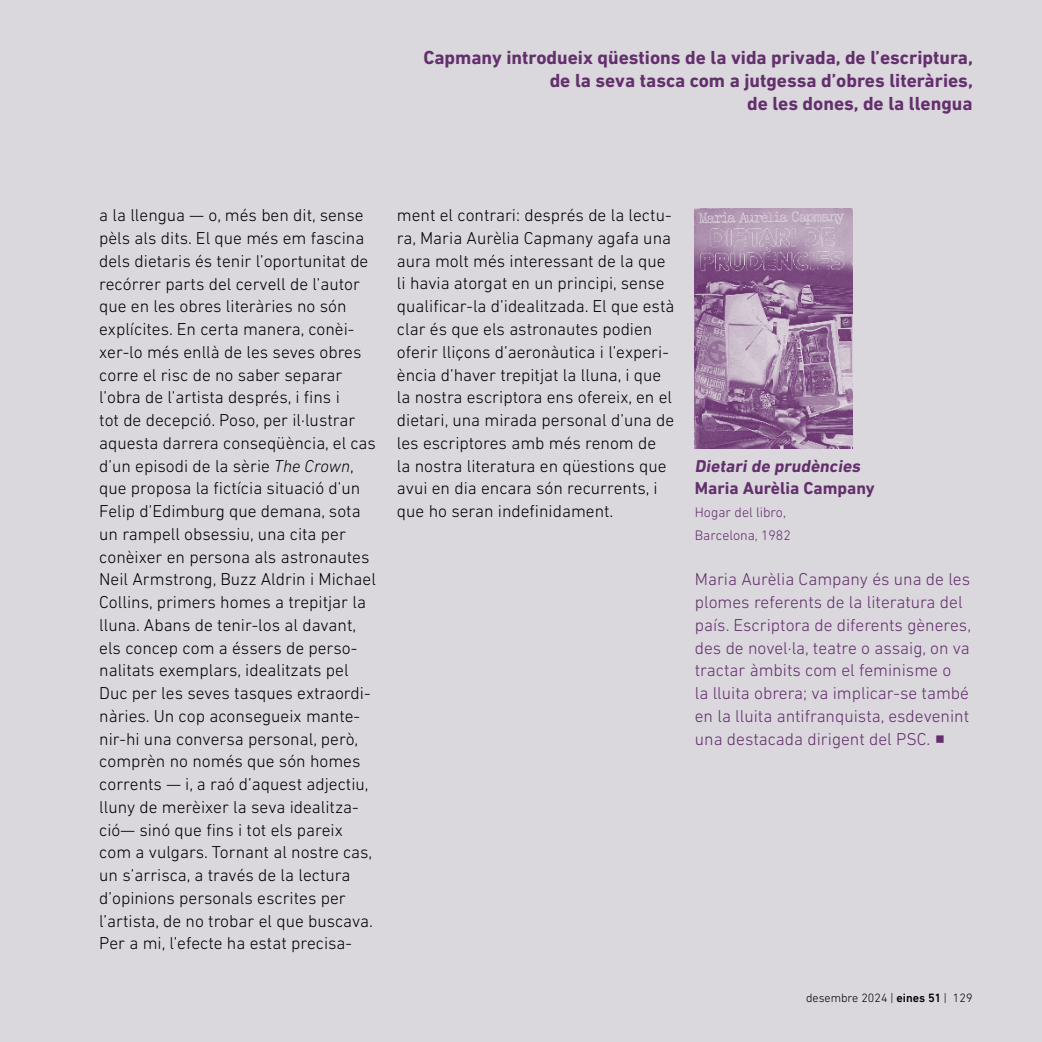
<style>
.page{position:relative;width:1042px;height:1042px;background:#dad7dd}
.page>*{position:absolute;margin:0;border:0;box-sizing:border-box;transform-origin:0 0}
.t1{font:700 19.25px/22.8px "DIN Next LT Pro";color:#632f6c;text-align:right}
.t2{font:300 17.5px/22.8px "DIN Next LT Pro";color:#000}
.t3{font:300 17.5px/22.8px "DIN Next LT Pro";color:#632f6c}
.t4{font:700 17.5px/22.8px "DIN Next LT Pro";color:#632f6c}
.t5{font:300 14px/22.8px "DIN Next LT Pro";color:#632f6c}
.t6{font:300 12.25px "DIN Next LT Pro";color:#000}
.s1{font-style:italic}
.s2{font-weight:500}
</style>
<div class="page">
<img style="left:694px;top:208px;width:159px;height:241px">
<p class="t1" style="left:423px;top:46px;width:551px">Capmany introdueix qüestions de la vida privada, de l’escriptura, de la seva tasca com a jutgessa d’obres literàries,<br>de les dones, de la llengua</p>
<p class="t2" style="left:99px;top:204px;width:278px">a la llengua — o, més ben dit, sense pèls als dits. El que més em fascina dels dietaris és tenir l’oportunitat de recórrer parts del cervell de l’autor que en les obres literàries no són explícites. En certa manera, conèi&shy;xer-lo més enllà de les seves obres corre el risc de no saber separar l’obra de l’artista després, i fins i<br>tot de decepció. Poso, per il·lustrar aquesta darrera conseqüència, el cas d’un episodi de la sèrie <span class="s1">The Crown</span>, que proposa la fictícia situació d’un Felip d’Edimburg que demana, sota un rampell obsessiu, una cita per conèixer en persona als astronautes Neil Armstrong, Buzz Aldrin i Michael Collins, primers homes a trepitjar la lluna. Abans de tenir-los al davant, els concep com a éssers de perso&shy;nalitats exemplars, idealitzats pel Duc per les seves tasques extraordi&shy;nàries. Un cop aconsegueix mante&shy;nir-hi una conversa personal, però, comprèn no només que són homes corrents — i, a raó d’aquest adjectiu, lluny de merèixer la seva idealitza&shy;ció— sinó que fins i tot els pareix com a vulgars. Tornant al nostre cas, un s’arrisca, a través de la lectura d’opinions personals escrites per l’artista, de no trobar el que buscava.<br>Per a mi, l’efecte ha estat precisa-</p>
<p class="t2" style="left:397px;top:204px;width:279px">ment el contrari: després de la lectu&shy;ra, Maria Aurèlia Capmany agafa una aura molt més interessant de la que li havia atorgat en un principi, sense qualificar-la d’idealitzada. El que està clar és que els astronautes podien oferir lliçons d’aeronàutica i l’experi&shy;ència d’haver trepitjat la lluna, i que la nostra escriptora ens ofereix, en el dietari, una mirada personal d’una de les escriptores amb més renom de<br>la nostra literatura en qüestions que avui en dia encara són recurrents, i que ho seran indefinidament.</p>
<p class="t4" style="left:695px;top:454px;width:181px">Dietari de prudències<br>Maria Aurèlia Campany</p>
<p class="t5" style="left:695px;top:501px;width:97px">Hogar del libro,<br>Barcelona, 1982</p>
<p class="t3" style="left:695px;top:568px;width:278px">Maria Aurèlia Campany és una de les plomes referents de la literatura del país. Escriptora de diferents gèneres, des de novel·la, teatre o assaig, on va tractar àmbits com el feminisme o<br>la lluita obrera; va implicar-se també en la lluita antifranquista, esdevenint una destacada dirigent del PSC.</p>
<p class="t6" style="left:806px;top:990px;width:168px">desembre 2024 | <span class="s2">eines 51</span> | 129</p>
</div>
